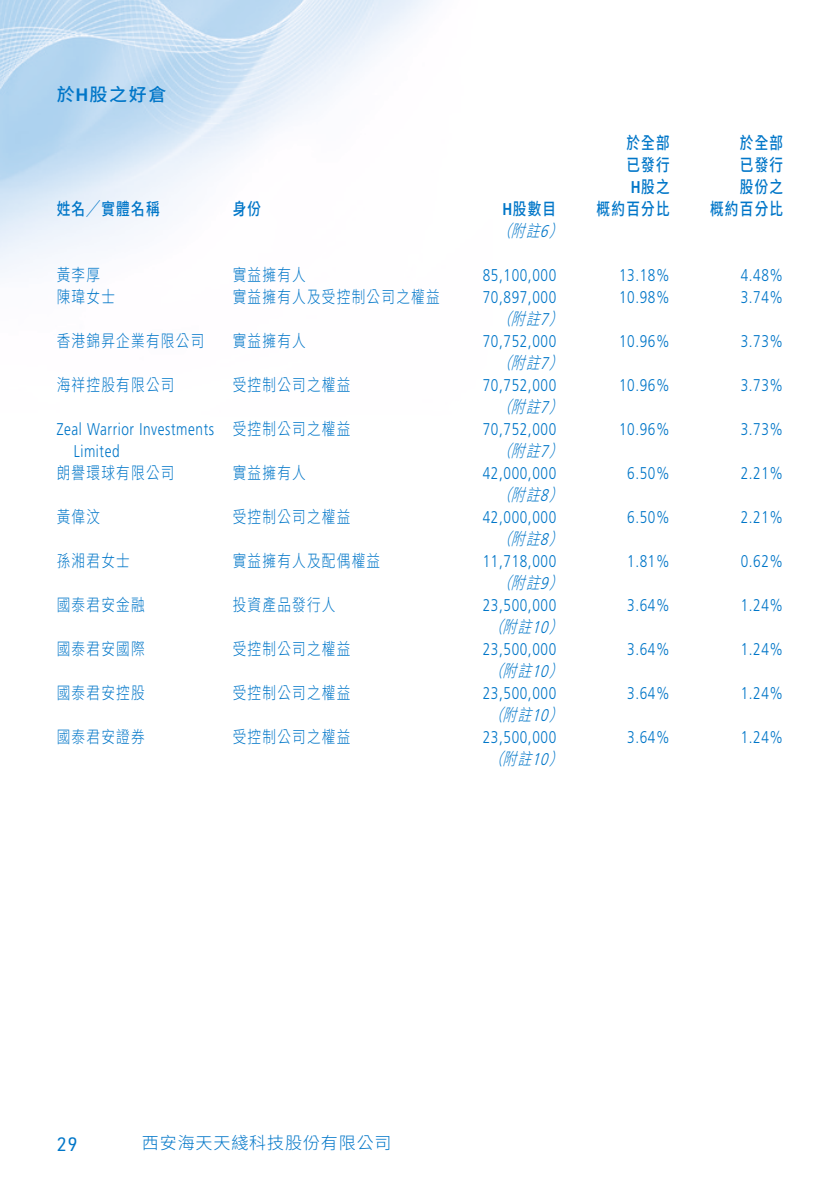
<style>
.page{position:relative;width:840px;height:1191px;background:#fff}
.page>*{position:absolute;margin:0;border:0;box-sizing:border-box;transform-origin:0 0}
.t1{font:19px "URWDIN";color:#0076c8}
.Heading_2{font:500 18px "Source Han Sans TC";color:#0076c8}
.Body_Text{font:300 17px/22px "Frutiger LT Std";letter-spacing:.045em;color:#0076c8;scale:.8 1}
.Body_Text-2{font:300 17px "Source Han Sans TC";letter-spacing:.095em;color:#0076c8;scale:.8 1}
.Body_Text-3{font:italic 300 17px "Source Han Sans TC";color:#0076c8;scale:.8 1}
.Body_Text-4{font:500 17px "Source Han Sans TC";letter-spacing:.095em;color:#0076c8;scale:.8 1}
.Body_Text-5{font:300 17px "Source Han Sans TC";letter-spacing:.05em;color:#0076c8}
.Body_Text-6{font:italic 300 17px "Frutiger LT Std";color:#0076c8;scale:.8 1}
.s1{font-family:"Frutiger LT Std";font-weight:700}
.s2{font-family:"Frutiger LT Std"}
</style>
<div class="page">
<img style="left:0;top:0;width:433px;height:273px">
<p class="Heading_2" style="left:57px;top:84px;width:111px">於<span class="s1">H</span>股之好倉</p>
<p class="Body_Text-4" style="left:57px;top:199px;width:130px">姓名╱實體名稱</p>
<p class="Body_Text-4" style="left:232px;top:199px;width:37px">身份</p>
<p class="Body_Text-4" style="left:502px;top:199px;width:69px"><span class="s1">H</span>股數目</p>
<p class="Body_Text-3" style="left:497px;top:221px;width:35px">（</p>
<p class="Body_Text-3" style="left:539px;top:221px;width:46px">(<span class="s2">6</span></p>
<p class="Body_Text-3" style="left:510px;top:221px;width:53px">附註</p>
<p class="Body_Text-2" style="left:57px;top:265px;width:56px">黃李厚</p>
<p class="Body_Text-2" style="left:232px;top:265px;width:93px">實益擁有人</p>
<p class="Body_Text" style="left:482px;top:264px;width:93px">85,100,000</p>
<p class="Body_Text-2" style="left:57px;top:287px;width:74px">陳瑋女士</p>
<p class="Body_Text-2" style="left:232px;top:287px;width:260px">實益擁有人及受控制公司之權益</p>
<p class="Body_Text" style="left:482px;top:286px;width:93px">70,897,000</p>
<p class="Body_Text-3" style="left:497px;top:309px;width:35px">（</p>
<p class="Body_Text-3" style="left:539px;top:309px;width:46px">(<span class="s2">7</span></p>
<p class="Body_Text-3" style="left:510px;top:309px;width:53px">附註</p>
<p class="Body_Text-2" style="left:57px;top:331px;width:186px">香港錦昇企業有限公司</p>
<p class="Body_Text-2" style="left:232px;top:331px;width:93px">實益擁有人</p>
<p class="Body_Text" style="left:482px;top:330px;width:93px">70,752,000</p>
<p class="Body_Text-3" style="left:497px;top:353px;width:35px">（</p>
<p class="Body_Text-3" style="left:539px;top:353px;width:46px">(<span class="s2">7</span></p>
<p class="Body_Text-3" style="left:510px;top:353px;width:53px">附註</p>
<p class="Body_Text-2" style="left:57px;top:375px;width:149px">海祥控股有限公司</p>
<p class="Body_Text-2" style="left:232px;top:375px;width:149px">受控制公司之權益</p>
<p class="Body_Text" style="left:482px;top:374px;width:93px">70,752,000</p>
<p class="Body_Text-3" style="left:497px;top:397px;width:35px">（</p>
<p class="Body_Text-3" style="left:539px;top:397px;width:46px">(<span class="s2">7</span></p>
<p class="Body_Text-3" style="left:510px;top:397px;width:53px">附註</p>
<p class="Body_Text-2" style="left:232px;top:419px;width:149px">受控制公司之權益</p>
<p class="Body_Text" style="left:74px;top:418px;width:177px;text-indent:-17px">Zeal Warrior Investments<br>Limited</p>
<p class="Body_Text" style="left:482px;top:418px;width:93px">70,752,000</p>
<p class="Body_Text-3" style="left:497px;top:441px;width:35px">（</p>
<p class="Body_Text-3" style="left:539px;top:441px;width:46px">(<span class="s2">7</span></p>
<p class="Body_Text-3" style="left:510px;top:441px;width:53px">附註</p>
<p class="Body_Text-2" style="left:57px;top:463px;width:149px">朗譽環球有限公司</p>
<p class="Body_Text-2" style="left:232px;top:463px;width:93px">實益擁有人</p>
<p class="Body_Text" style="left:482px;top:462px;width:93px">42,000,000</p>
<p class="Body_Text-3" style="left:497px;top:485px;width:35px">（</p>
<p class="Body_Text-3" style="left:539px;top:485px;width:46px">(<span class="s2">8</span></p>
<p class="Body_Text-3" style="left:510px;top:485px;width:53px">附註</p>
<p class="Body_Text-2" style="left:57px;top:507px;width:56px">黃偉汶</p>
<p class="Body_Text-2" style="left:232px;top:507px;width:149px">受控制公司之權益</p>
<p class="Body_Text" style="left:482px;top:506px;width:93px">42,000,000</p>
<p class="Body_Text-3" style="left:497px;top:529px;width:35px">（</p>
<p class="Body_Text-3" style="left:539px;top:529px;width:46px">(<span class="s2">8</span></p>
<p class="Body_Text-3" style="left:510px;top:529px;width:53px">附註</p>
<p class="Body_Text-2" style="left:57px;top:551px;width:93px">孫湘君女士</p>
<p class="Body_Text-2" style="left:232px;top:551px;width:186px">實益擁有人及配偶權益</p>
<p class="Body_Text" style="left:482px;top:550px;width:93px">11,718,000</p>
<p class="Body_Text-3" style="left:497px;top:573px;width:35px">（</p>
<p class="Body_Text-3" style="left:539px;top:573px;width:46px">(<span class="s2">9</span></p>
<p class="Body_Text-3" style="left:510px;top:573px;width:53px">附註</p>
<p class="Body_Text-2" style="left:57px;top:595px;width:111px">國泰君安金融</p>
<p class="Body_Text-2" style="left:232px;top:595px;width:130px">投資產品發行人</p>
<p class="Body_Text" style="left:482px;top:594px;width:93px">23,500,000</p>
<p class="Body_Text-3" style="left:488px;top:617px;width:35px">（</p>
<p class="Body_Text-3" style="left:502px;top:617px;width:93px">附註 (</p>
<p class="Body_Text-6" style="left:531px;top:618px;width:28px">10</p>
<p class="Body_Text-2" style="left:57px;top:639px;width:111px">國泰君安國際</p>
<p class="Body_Text-2" style="left:232px;top:639px;width:149px">受控制公司之權益</p>
<p class="Body_Text" style="left:482px;top:638px;width:93px">23,500,000</p>
<p class="Body_Text-3" style="left:488px;top:661px;width:35px">（</p>
<p class="Body_Text-3" style="left:502px;top:661px;width:93px">附註 (</p>
<p class="Body_Text-6" style="left:531px;top:662px;width:28px">10</p>
<p class="Body_Text-2" style="left:57px;top:683px;width:111px">國泰君安控股</p>
<p class="Body_Text-2" style="left:232px;top:683px;width:149px">受控制公司之權益</p>
<p class="Body_Text" style="left:482px;top:682px;width:93px">23,500,000</p>
<p class="Body_Text-3" style="left:488px;top:705px;width:35px">（</p>
<p class="Body_Text-3" style="left:502px;top:705px;width:93px">附註 (</p>
<p class="Body_Text-6" style="left:531px;top:706px;width:28px">10</p>
<p class="Body_Text-2" style="left:57px;top:727px;width:111px">國泰君安證券</p>
<p class="Body_Text-2" style="left:232px;top:727px;width:149px">受控制公司之權益</p>
<p class="Body_Text" style="left:482px;top:726px;width:93px">23,500,000</p>
<p class="Body_Text-3" style="left:488px;top:749px;width:35px">（</p>
<p class="Body_Text-3" style="left:502px;top:749px;width:93px">附註 (</p>
<p class="Body_Text-6" style="left:531px;top:750px;width:28px">10</p>
<p class="Body_Text-4" style="left:626px;top:133px;width:56px">於全部</p>
<p class="Body_Text-4" style="left:626px;top:155px;width:56px">已發行</p>
<p class="Body_Text-4" style="left:630px;top:177px;width:50px"><span class="s1">H</span>股之</p>
<p class="Body_Text-4" style="left:596px;top:199px;width:93px">概約百分比</p>
<p class="Body_Text" style="left:618px;top:264px;width:65px">13.18%</p>
<p class="Body_Text" style="left:618px;top:286px;width:65px">10.98%</p>
<p class="Body_Text" style="left:618px;top:330px;width:65px">10.96%</p>
<p class="Body_Text" style="left:618px;top:374px;width:65px">10.96%</p>
<p class="Body_Text" style="left:618px;top:418px;width:65px">10.96%</p>
<p class="Body_Text" style="left:627px;top:462px;width:55px">6.50%</p>
<p class="Body_Text" style="left:627px;top:506px;width:55px">6.50%</p>
<p class="Body_Text" style="left:627px;top:550px;width:55px">1.81%</p>
<p class="Body_Text" style="left:627px;top:594px;width:55px">3.64%</p>
<p class="Body_Text" style="left:627px;top:638px;width:55px">3.64%</p>
<p class="Body_Text" style="left:627px;top:682px;width:55px">3.64%</p>
<p class="Body_Text" style="left:627px;top:726px;width:55px">3.64%</p>
<p class="Body_Text-4" style="left:739px;top:133px;width:56px">於全部</p>
<p class="Body_Text-4" style="left:739px;top:155px;width:56px">已發行</p>
<p class="Body_Text-4" style="left:739px;top:177px;width:56px">股份之</p>
<p class="Body_Text-4" style="left:709px;top:199px;width:93px">概約百分比</p>
<p class="Body_Text" style="left:740px;top:264px;width:55px">4.48%</p>
<p class="Body_Text" style="left:740px;top:286px;width:55px">3.74%</p>
<p class="Body_Text" style="left:740px;top:330px;width:55px">3.73%</p>
<p class="Body_Text" style="left:740px;top:374px;width:55px">3.73%</p>
<p class="Body_Text" style="left:740px;top:418px;width:55px">3.73%</p>
<p class="Body_Text" style="left:740px;top:462px;width:55px">2.21%</p>
<p class="Body_Text" style="left:740px;top:506px;width:55px">2.21%</p>
<p class="Body_Text" style="left:740px;top:550px;width:55px">0.62%</p>
<p class="Body_Text" style="left:740px;top:594px;width:55px">1.24%</p>
<p class="Body_Text" style="left:740px;top:638px;width:55px">1.24%</p>
<p class="Body_Text" style="left:740px;top:682px;width:55px">1.24%</p>
<p class="Body_Text" style="left:740px;top:726px;width:55px">1.24%</p>
<p class="t1" style="left:57px;top:1131px;width:22px">29</p>
<p class="Body_Text-5" style="left:142px;top:1133px;width:251px">西安海天天綫科技股份有限公司</p>
</div>
